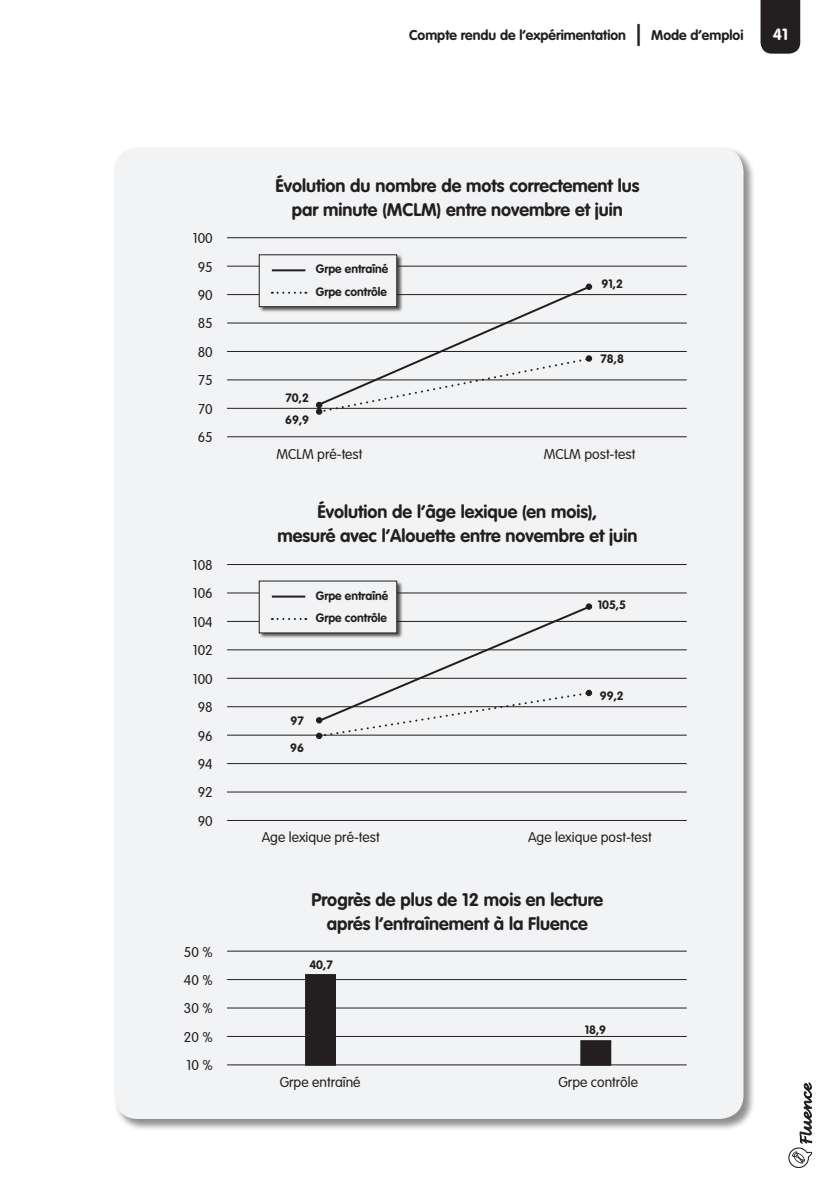
<style>
.page{position:relative;width:840px;height:1191px;background:#fff}
.page>*{position:absolute;margin:0;border:0;box-sizing:border-box;transform-origin:0 0}
.t1{font:700 18px/24px "VAG Rounded Std";color:#231f20;text-align:center}
.t2{font:700 16px "VAG Rounded Std";color:#fff}
.t3{font:300 14px/28.4px "VAG Rounded Std";color:#231f20;text-align:justify}
.t4{font:700 14px "VAG Rounded Std";color:#231f20}
.t5{font:700 12px/22.4px "VAG Rounded Std";color:#231f20}
.s1{font-size:20px}
</style>
<div class="page">
<div style="left:760px;top:0;width:39px;height:54px;background:#231f20"></div>
<svg style="left:788px;top:1082px;width:24px;height:86px"></svg>
<div style="left:113px;top:147px;width:642px;height:984px;background:#231f20;opacity:.5"></div>
<div style="left:114px;top:147px;width:629px;height:972px;background:#f2f3f4;border-radius:24px"></div>
<hr style="left:227px;top:950px;width:459px;height:1px;background:#231f20">
<hr style="left:227px;top:979px;width:459px;height:1px;background:#231f20">
<hr style="left:227px;top:1007px;width:459px;height:1px;background:#231f20">
<hr style="left:227px;top:1036px;width:459px;height:1px;background:#231f20">
<hr style="left:227px;top:1064px;width:459px;height:1px;background:#231f20">
<div style="left:306px;top:975px;width:29px;height:89px;background:#231f20"></div>
<div style="left:305px;top:974px;width:31px;height:91px;border:2px solid #231f20"></div>
<div style="left:581px;top:1041px;width:29px;height:23px;background:#231f20"></div>
<div style="left:580px;top:1040px;width:31px;height:25px;border:2px solid #231f20"></div>
<hr style="left:227px;top:237px;width:459px;height:1px;background:#231f20">
<hr style="left:227px;top:266px;width:459px;height:1px;background:#231f20">
<hr style="left:227px;top:294px;width:459px;height:1px;background:#231f20">
<hr style="left:227px;top:323px;width:459px;height:1px;background:#231f20">
<hr style="left:227px;top:351px;width:459px;height:1px;background:#231f20">
<hr style="left:227px;top:379px;width:459px;height:1px;background:#231f20">
<hr style="left:227px;top:408px;width:459px;height:1px;background:#231f20">
<hr style="left:227px;top:436px;width:459px;height:1px;background:#231f20">
<div style="left:316px;top:408px;width:6px;height:7px;border:2px solid #231f20;border-radius:50%"></div>
<div style="left:585px;top:283px;width:6px;height:7px;border:2px solid #231f20;border-radius:50%"></div>
<svg style="left:316px;top:284px;width:276px;height:130px"></svg>
<div style="left:258px;top:254px;width:144px;height:59px;background:#231f20;opacity:.75"></div>
<div style="left:259px;top:255px;width:137px;height:52px;background:#f2f3f4"></div>
<div style="left:259px;top:255px;width:137px;height:52px;border:1px solid #231f20"></div>
<hr style="left:272px;top:269px;width:33px;height:2px;background:#231f20">
<svg style="left:272px;top:292px;width:34px;height:2px"></svg>
<hr style="left:227px;top:564px;width:459px;height:1px;background:#231f20">
<hr style="left:227px;top:592px;width:459px;height:1px;background:#231f20">
<hr style="left:227px;top:621px;width:459px;height:1px;background:#231f20">
<hr style="left:227px;top:649px;width:459px;height:1px;background:#231f20">
<hr style="left:227px;top:678px;width:459px;height:1px;background:#231f20">
<hr style="left:227px;top:706px;width:459px;height:1px;background:#231f20">
<hr style="left:227px;top:735px;width:459px;height:1px;background:#231f20">
<hr style="left:227px;top:763px;width:459px;height:1px;background:#231f20">
<hr style="left:227px;top:791px;width:459px;height:1px;background:#231f20">
<hr style="left:227px;top:820px;width:459px;height:1px;background:#231f20">
<div style="left:316px;top:732px;width:6px;height:7px;border:2px solid #231f20;border-radius:50%"></div>
<div style="left:585px;top:603px;width:6px;height:7px;border:2px solid #231f20;border-radius:50%"></div>
<svg style="left:316px;top:604px;width:275px;height:134px"></svg>
<div style="left:258px;top:580px;width:144px;height:59px;background:#231f20;opacity:.75"></div>
<div style="left:259px;top:581px;width:137px;height:52px;background:#f2f3f4"></div>
<hr style="left:272px;top:595px;width:33px;height:2px;background:#231f20">
<svg style="left:272px;top:618px;width:34px;height:2px"></svg>
<p class="t4" style="left:409px;top:27px;width:336px">Compte rendu de l’expérimentation <span class="s1">|</span> Mode d’emploi</p>
<p class="t2" style="left:772px;top:25px;width:17px">41</p>
<p class="t3" style="left:193px;top:224px;width:21px">100</p>
<p class="t3" style="left:198px;top:253px;width:17px">95<br>90<br>85<br>80<br>75<br>70<br>65</p>
<p class="t3" style="left:193px;top:551px;width:21px;text-align:center">108<br>106<br>104<br>102<br>100<br>98<br>96</p>
<p class="t3" style="left:198px;top:750px;width:17px">94<br>92<br>90</p>
<p class="t3" style="left:184px;top:938px;width:30px">50 %<br>40 %</p>
<p class="t3" style="left:184px;top:994px;width:30px">30 % 20 % 10 %</p>
<p class="t1" style="left:275px;top:174px;width:365px">Évolution du nombre de mots correctement lus par minute (MCLM) entre novembre et juin</p>
<p class="t5" style="left:316px;top:258px;width:74px">Grpe entraîné<br>Grpe contrôle</p>
<p class="t5" style="left:285px;top:387px;width:25px">70,2</p>
<p class="t5" style="left:285px;top:409px;width:25px">69,9</p>
<p class="t5" style="left:601px;top:273px;width:23px">91,2</p>
<p class="t5" style="left:600px;top:348px;width:25px">78,8</p>
<p class="t3" style="left:276px;top:441px;width:87px">MCLM pré-test</p>
<p class="t3" style="left:543px;top:441px;width:93px">MCLM post-test</p>
<p class="t1" style="left:277px;top:500px;width:361px">Évolution de l’âge lexique (en mois),<br>mesuré avec l’Alouette entre novembre et juin</p>
<p class="t5" style="left:316px;top:585px;width:74px">Grpe entraîné<br>Grpe contrôle</p>
<p class="t5" style="left:290px;top:710px;width:15px">97</p>
<p class="t5" style="left:290px;top:736px;width:15px">96</p>
<p class="t5" style="left:597px;top:593px;width:30px">105,5</p>
<p class="t5" style="left:599px;top:685px;width:25px">99,2</p>
<p class="t3" style="left:261px;top:823px;width:119px">Age lexique pré-test</p>
<p class="t3" style="left:527px;top:823px;width:125px">Age lexique post-test</p>
<p class="t1" style="left:311px;top:888px;width:293px">Progrès de plus de 12 mois en lecture aprés l’entraînement à la Fluence</p>
<p class="t5" style="left:309px;top:953px;width:25px">40,7</p>
<p class="t5" style="left:584px;top:1018px;width:23px">18,9</p>
<p class="t3" style="left:280px;top:1068px;width:82px">Grpe entraîné</p>
<p class="t3" style="left:558px;top:1068px;width:81px">Grpe contrôle</p>
</div>
